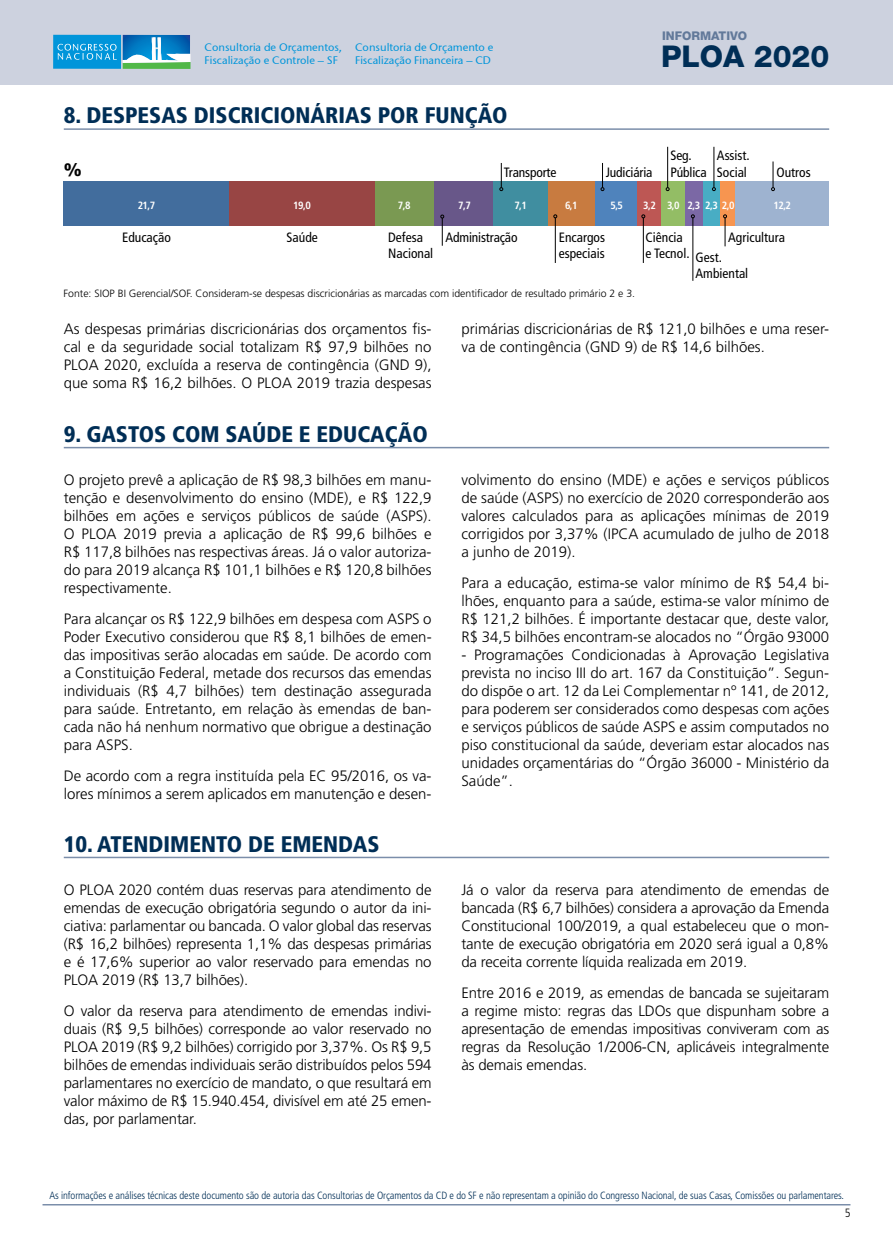
<style>
.page{position:relative;width:893px;height:1234px;background:#fff}
.page>*{position:absolute;margin:0;border:0;box-sizing:border-box;transform-origin:0 0}
.t1{font:800 30px "Helvetica Neue LT Std";color:#002e56}
.t2{font:900 condensed 22.5px "Frutiger";color:#002e56}
.t3{font:900 18px "Frutiger LT Std";color:#000}
.t4{font:300 15px/18px "Frutiger";color:#000;text-align:justify}
.t5{font:condensed 13.5px/16.2px "Frutiger";color:#000}
.t6{font:800 12px "Helvetica Neue LT Std";color:#62799a}
.t7{font:300 condensed 12px "Frutiger";color:#000}
.t8{font:10.95px/13.2px "Stone Sans ITCTT Medium";color:#0095da}
.t9{font:300 condensed 10.5px "Frutiger";letter-spacing:-.01em;color:#002e56}
.t10{font:300 10.5px "Frutiger";color:#000}
.t11{font:700 condensed 10.5px "Frutiger LT Std";color:#fff}
</style>
<div class="page">
<div style="left:1px;top:0;width:892px;height:85px;background:#cdd2df"></div>
<hr style="left:43px;top:1203px;width:807px;height:2px;background:#7b8eaa">
<div style="left:53px;top:35px;width:68px;height:34px;background:#0095da"></div>
<svg style="left:57px;top:44px;width:60px;height:16px"></svg>
<svg style="left:123px;top:35px;width:68px;height:34px"></svg>
<hr style="left:64px;top:128px;width:765px;height:2px;background:#7b8eaa">
<hr style="left:64px;top:447px;width:765px;height:1px;background:#7b8eaa">
<hr style="left:64px;top:856px;width:765px;height:2px;background:#7b8eaa">
<div style="left:64px;top:182px;width:166px;height:44px;background:#426d9d"></div>
<div style="left:230px;top:182px;width:145px;height:44px;background:#984544"></div>
<div style="left:375px;top:182px;width:60px;height:44px;background:#7a9952"></div>
<div style="left:435px;top:182px;width:59px;height:44px;background:#685789"></div>
<div style="left:494px;top:182px;width:54px;height:44px;background:#408ea0"></div>
<div style="left:548px;top:182px;width:47px;height:44px;background:#c87b40"></div>
<div style="left:595px;top:182px;width:42px;height:44px;background:#4f83bc"></div>
<div style="left:637px;top:182px;width:25px;height:44px;background:#bd5754"></div>
<div style="left:662px;top:182px;width:23px;height:44px;background:#93bd65"></div>
<div style="left:685px;top:182px;width:18px;height:44px;background:#7b68a5"></div>
<div style="left:703px;top:182px;width:17px;height:44px;background:#48adc4"></div>
<div style="left:720px;top:182px;width:16px;height:44px;background:#f79550"></div>
<div style="left:736px;top:182px;width:93px;height:44px;background:#9eb3d0"></div>
<hr style="left:643px;top:218px;width:1px;height:45px;background:#000">
<svg style="left:641px;top:214px;width:4px;height:4px"></svg>
<hr style="left:692px;top:218px;width:1px;height:63px;background:#000">
<svg style="left:691px;top:214px;width:4px;height:4px"></svg>
<svg style="left:723px;top:214px;width:4px;height:32px"></svg>
<hr style="left:667px;top:147px;width:1px;height:40px;background:#000">
<svg style="left:601px;top:163px;width:3px;height:28px"></svg>
<svg style="left:499px;top:163px;width:4px;height:28px"></svg>
<hr style="left:555px;top:218px;width:1px;height:45px;background:#000">
<svg style="left:553px;top:214px;width:4px;height:4px"></svg>
<svg style="left:440px;top:215px;width:4px;height:31px"></svg>
<hr style="left:713px;top:147px;width:1px;height:40px;background:#000">
<svg style="left:712px;top:187px;width:4px;height:4px"></svg>
<svg style="left:771px;top:161px;width:4px;height:30px"></svg>
<p class="t8" style="left:205px;top:40px;width:139px">Consultoria de Orçamentos,<br>Fiscalização e Controle – SF</p>
<p class="t8" style="left:355px;top:40px;width:140px">Consultoria de Orçamento e<br>Fiscalização Financeira – CD</p>
<p class="t6" style="left:662px;top:28px;width:86px">INFORMATIVO</p>
<h1 class="t1" style="left:661px;top:39px;width:170px">PLOA 2020</h1>
<h2 class="t2" style="left:64px;top:102px;width:51px">8. DESPESAS</h2>
<h2 class="t2" style="left:194px;top:102px;width:28px">DISCRICIONÁRIAS</h2>
<h2 class="t2" style="left:378px;top:102px;width:15px">POR</h2>
<h2 class="t2" style="left:425px;top:102px;width:82px">FUN ÇÃO</h2>
<p class="t3" style="left:64px;top:159px;width:19px">%</p>
<p class="t5" style="left:504px;top:164px;width:54px">Transporte</p>
<p class="t5" style="left:606px;top:164px;width:48px">Judiciária</p>
<p class="t5" style="left:670px;top:148px;width:38px">Seg.<br>Pública</p>
<p class="t5" style="left:717px;top:148px;width:34px">Assist.<br>Social</p>
<p class="t5" style="left:776px;top:164px;width:36px">Outros</p>
<p class="t11" style="left:138px;top:199px;width:19px">21,7</p>
<p class="t11" style="left:293px;top:199px;width:19px">19,0</p>
<p class="t11" style="left:398px;top:199px;width:14px">7,8</p>
<p class="t11" style="left:458px;top:199px;width:14px">7,7</p>
<p class="t11" style="left:514px;top:199px;width:14px">7,1</p>
<p class="t11" style="left:565px;top:199px;width:14px">6,1</p>
<p class="t11" style="left:610px;top:199px;width:14px">5,5</p>
<p class="t11" style="left:643px;top:199px;width:93px">3,2 3,0 2,3 2,3 2,0</p>
<p class="t11" style="left:773px;top:199px;width:19px">12,2</p>
<p class="t5" style="left:122px;top:229px;width:50px">Educação</p>
<p class="t5" style="left:287px;top:229px;width:33px">Saúde</p>
<p class="t5" style="left:388px;top:229px;width:47px">Defesa<br>Nacional</p>
<p class="t5" style="left:445px;top:229px;width:74px">Administração</p>
<p class="t5" style="left:646px;top:229px;width:78px">Ciência<br>e Tecnol. Gest.</p>
<p class="t5" style="left:695px;top:265px;width:54px">Ambiental</p>
<p class="t5" style="left:728px;top:229px;width:58px">Agricultura</p>
<p class="t5" style="left:559px;top:229px;width:48px">Encargos especiais</p>
<p class="t10" style="left:64px;top:287px;width:573px">Fonte: SIOP BI Gerencial/SOF. Consideram-se despesas discricionárias as marcadas com identificador de resultado primário 2 e 3.</p>
<p class="t4" style="left:64px;top:320px;width:369px">As despesas primárias discricionárias dos orçamentos fis&shy;cal e da seguridade social totalizam R$ 97,9 bilhões no PLOA 2020, excluída a reserva de contingência (GND 9), que soma R$ 16,2 bilhões. O PLOA 2019 trazia despesas</p>
<p class="t4" style="left:461px;top:320px;width:369px">primárias discricionárias de R$ 121,0 bilhões e uma reser&shy;va de contingência (GND 9) de R$ 14,6 bilhões.</p>
<h2 class="t2" style="left:64px;top:420px;width:365px">9. GASTOS COM SAÚDE E ED UCAÇÃO</h2>
<p class="t4" style="left:64px;top:471px;width:369px">O projeto prevê a aplicação de R$ 98,3 bilhões em manu&shy;tenção e desenvolvimento do ensino (MDE), e R$ 122,9 bilhões em ações e serviços públicos de saúde (ASPS).<br>O PLOA 2019 previa a aplicação de R$ 99,6 bilhões e R$ 117,8 bilhões nas respectivas áreas. Já o valor autoriza&shy;do para 2019 alcança R$ 101,1 bilhões e R$ 120,8 bilhões respectivamente.</p>
<p class="t4" style="left:64px;top:610px;width:369px">Para alcançar os R$ 122,9 bilhões em despesa com ASPS o Poder Executivo considerou que R$ 8,1 bilhões de emen&shy;das impositivas serão alocadas em saúde. De acordo com a Constituição Federal, metade dos recursos das emendas individuais (R$ 4,7 bilhões) tem destinação assegurada para saúde. Entretanto, em relação às emendas de ban&shy;cada não há nenhum normativo que obrigue a destinação para ASPS.</p>
<p class="t4" style="left:64px;top:766px;width:369px">De acordo com a regra instituída pela EC 95/2016, os va&shy;lores mínimos a serem aplicados em manutenção e desen-</p>
<p class="t4" style="left:461px;top:471px;width:369px">volvimento do ensino (MDE) e ações e serviços públicos de saúde (ASPS) no exercício de 2020 corresponderão aos valores calculados para as aplicações mínimas de 2019 corrigidos por 3,37% (IPCA acumulado de julho de 2018 a junho de 2019).</p>
<p class="t4" style="left:461px;top:574px;width:369px">Para a educação, estima-se valor mínimo de R$ 54,4 bi&shy;lhões, enquanto para a saúde, estima-se valor mínimo de R$ 121,2 bilhões. É importante destacar que, deste valor, R$ 34,5 bilhões encontram-se alocados no “Órgão 93000</p>
<p class="t4" style="left:461px;top:646px;width:369px">- Programações Condicionadas à Aprovação Legislativa prevista no inciso III do art. 167 da Constituição”. Segun&shy;do dispõe o art. 12 da Lei Complementar nº 141, de 2012, para poderem ser considerados como despesas com ações e serviços públicos de saúde ASPS e assim computados no piso constitucional da saúde, deveriam estar alocados nas unidades orçamentárias do “Órgão 36000 - Ministério da Saúde”.</p>
<h2 class="t2" style="left:64px;top:830px;width:317px">10. ATENDIMENTO DE EM ENDAS</h2>
<p class="t4" style="left:64px;top:881px;width:369px">O PLOA 2020 contém duas reservas para atendimento de emendas de execução obrigatória segundo o autor da ini&shy;ciativa: parlamentar ou bancada. O valor global das reservas (R$ 16,2 bilhões) representa 1,1% das despesas primárias e é 17,6% superior ao valor reservado para emendas no PLOA 2019 (R$ 13,7 bilhões).</p>
<p class="t4" style="left:64px;top:1001px;width:369px">O valor da reserva para atendimento de emendas indivi&shy;duais (R$ 9,5 bilhões) corresponde ao valor reservado no PLOA 2019 (R$ 9,2 bilhões) corrigido por 3,37%. Os R$ 9,5 bilhões de emendas individuais serão distribuídos pelos 594 parlamentares no exercício de mandato, o que resultará em valor máximo de R$ 15.940.454, divisível em até 25 emen&shy;das, por parlamentar.</p>
<p class="t4" style="left:461px;top:881px;width:369px">Já o valor da reserva para atendimento de emendas de bancada (R$ 6,7 bilhões) considera a aprovação da Emenda Constitucional 100/2019, a qual estabeleceu que o mon&shy;tante de execução obrigatória em 2020 será igual a 0,8% da receita corrente líquida realizada em 2019.</p>
<p class="t4" style="left:461px;top:983px;width:369px">Entre 2016 e 2019, as emendas de bancada se sujeitaram a regime misto: regras das LDOs que dispunham sobre a apresentação de emendas impositivas conviveram com as regras da Resolução 1/2006-CN, aplicáveis integralmente às demais emendas.</p>
<p class="t9" style="left:49px;top:1188px;width:796px">As informações e análises técnicas deste documento são de autoria das Consultorias de Orçamentos da CD e do SF e não representam a opinião do Congresso Nacional, de suas Casas, Comissões ou parlamentares.</p>
<p class="t7" style="left:845px;top:1205px;width:7px">5</p>
</div>
